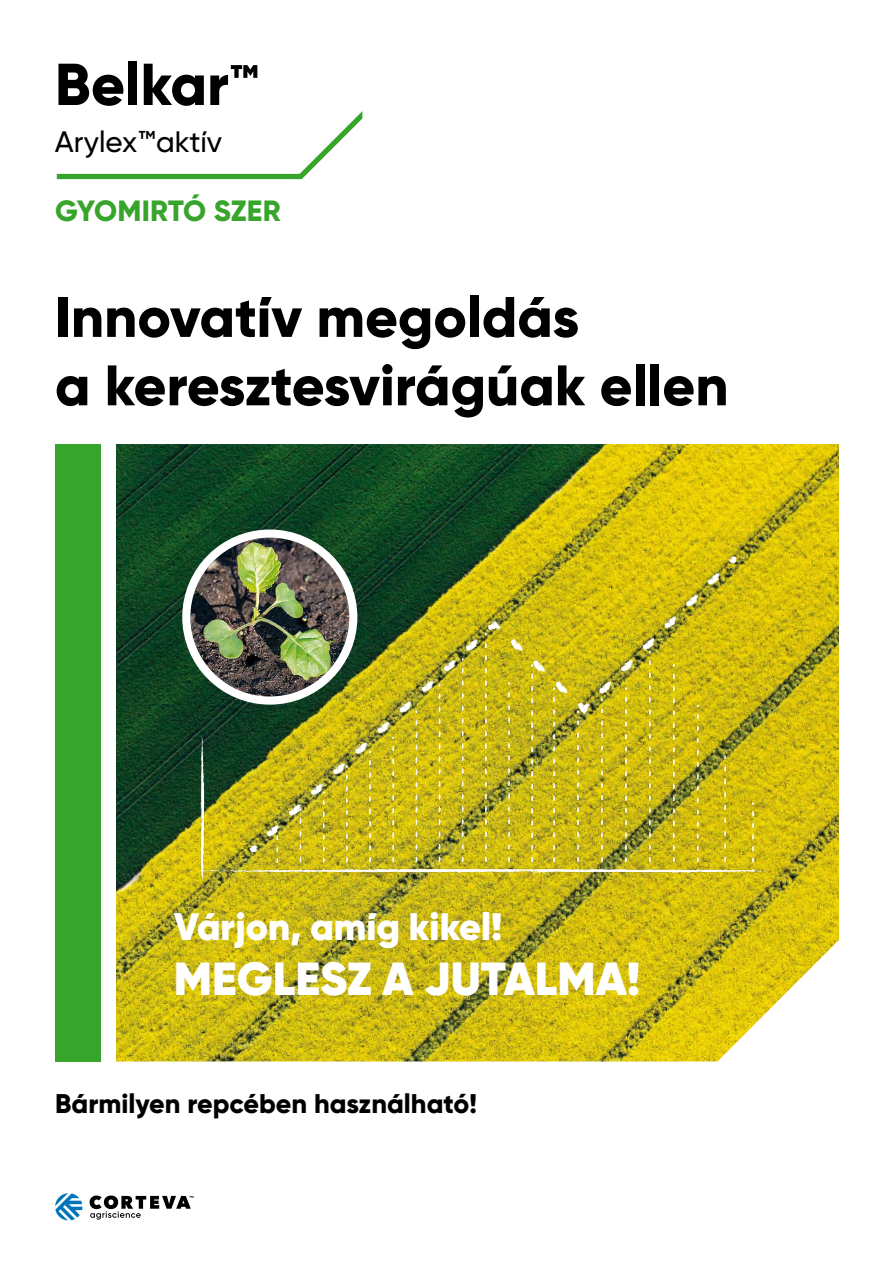
<style>
.page{position:relative;width:893px;height:1263px;background:#fff}
.page>*{position:absolute;margin:0;border:0;box-sizing:border-box;transform-origin:0 0}
.t1{font:800 58.95px "Gilroy";color:#000}
.t2{font:800 57px/68.4px "Gilroy";color:#000}
.t3{font:900 46.35px "Gilroy";color:#fff}
.t4{font:900 38.25px "Gilroy";color:#fff}
.t5{font:500 29.55px "Gilroy";color:#000}
.t6{font:800 29.25px "Gilroy";letter-spacing:.005em;color:#37a42c}
.t7{font:800 27px "Gilroy";color:#000}
.s1{font-size:63.75px}
.s2{font-size:40.2px}
</style>
<div class="page">
<img style="left:116px;top:444px;width:723px;height:617px">
<img style="left:163px;top:537px;width:625px;height:362px">
<img style="left:190px;top:538px;width:159px;height:158px;border-radius:79px">
<div style="left:182px;top:529px;width:175px;height:176px;border:8px solid #fff;border-radius:50%"></div>
<svg style="left:57px;top:111px;width:305px;height:68px"></svg>
<div style="left:55px;top:444px;width:46px;height:617px;background:#37a42c"></div>
<svg style="left:55px;top:1193px;width:27px;height:27px"></svg>
<svg style="left:90px;top:1195px;width:103px;height:24px"></svg>
<p class="t1" style="left:55px;top:47px;width:206px">Belkar<span class="s1">™</span></p>
<p class="t5" style="left:55px;top:124px;width:169px">Arylex<span class="s2">™</span>aktív</p>
<p class="t6" style="left:55px;top:192px;width:227px">GYOMIRTÓ SZER</p>
<p class="t2" style="left:55px;top:282px;width:675px">Innovatív megoldás<br>a keresztesvirágúak ellen</p>
<p class="t4" style="left:174px;top:902px;width:330px">Várjon, amíg kikel!</p>
<p class="t3" style="left:174px;top:950px;width:468px">MEGLESZ A JUTALMA!</p>
<p class="t7" style="left:55px;top:1086px;width:423px">Bármilyen repcében használható!</p>
</div>
